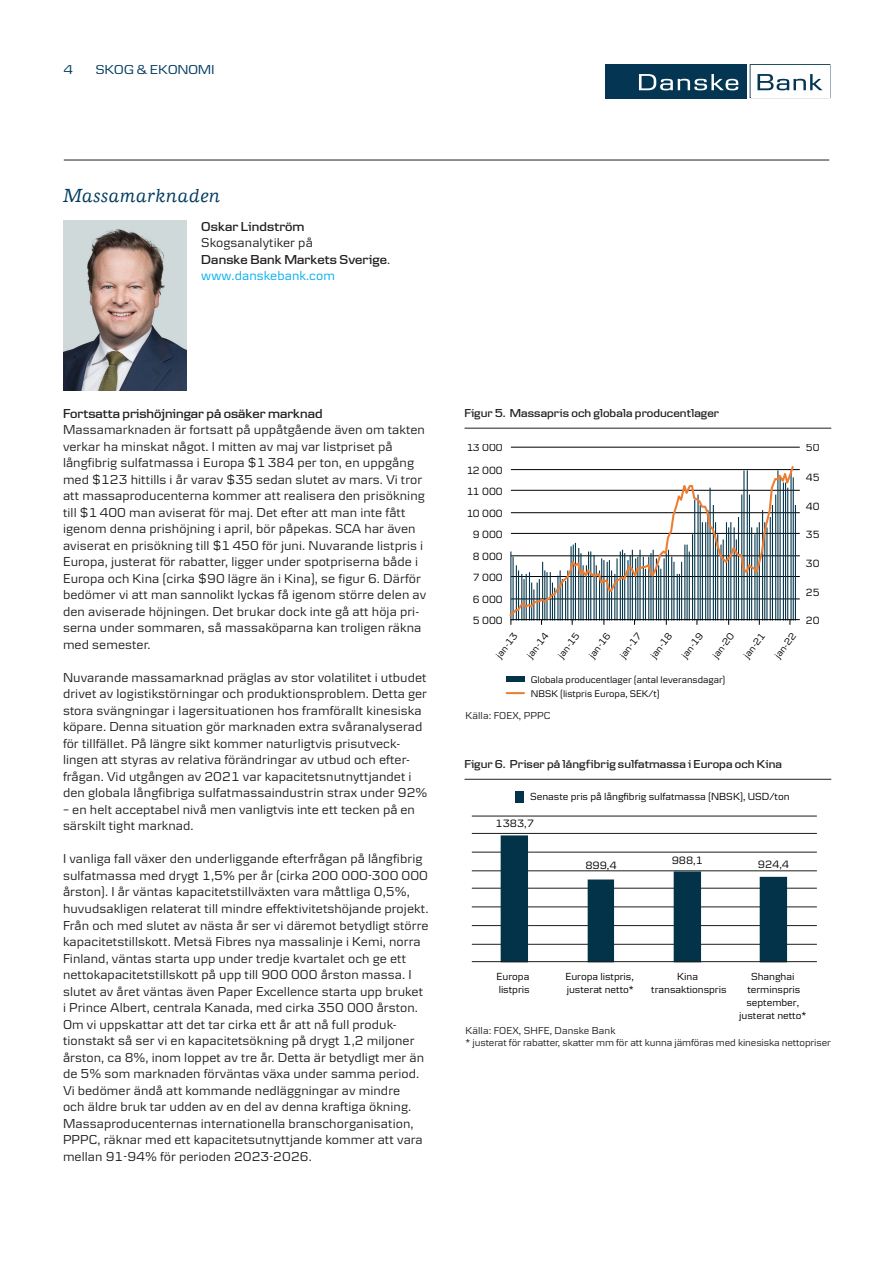
<style>
.page{position:relative;width:893px;height:1263px;background:#fff}
.page>*{position:absolute;margin:0;border:0;box-sizing:border-box;transform-origin:0 0}
.Brödtext{font:italic 500 19.5px "Danske Human";letter-spacing:.02em;color:#003c5f}
.t1{font:13.5px/16.5px "Danske Textv 2";letter-spacing:.005em;color:#231f20}
.Brödtext-2{font:600 13.5px/16.5px "Danske Headline";color:#231f20}
.Brödtext-3{font:13.5px "Danske Textv 2";letter-spacing:.005em;color:#00aeef}
.Brödtext-4{font:13.5px "Danske Headline";letter-spacing:.02em;color:#003c5f}
.t2{font:600 12px "Danske Headline";letter-spacing:.005em;color:#231f20}
.t3{font:11.1px "Danske Textv 2";letter-spacing:-.005em;color:#000}
.t4{font:10.95px "Danske Textv 2";color:#000}
.t5{font:10.8px/13px "Danske Textv 2";letter-spacing:-.005em;color:#000}
.Brödtext-5{font:10.5px/12px "Danske Textv 2";letter-spacing:-.01em;color:#231f20}
.t6{font:10.05px/13.6px "Danske Textv 2";letter-spacing:-.005em;color:#000}
.s1{font-family:"Danske Textv 2";font-weight:400}
</style>
<div class="page">
<hr style="left:64px;top:160px;width:765px;height:1px;background:#231f20">
<div style="left:605px;top:64px;width:141px;height:34px;background:#043653"></div>
<svg style="left:639px;top:74px;width:99px;height:16px"></svg>
<svg style="left:750px;top:64px;width:80px;height:34px"></svg>
<img style="left:63px;top:220px;width:123px;height:171px">
<div style="left:506px;top:677px;width:19px;height:5px;background:#023349"></div>
<svg style="left:507px;top:692px;width:17px;height:2px"></svg>
<hr style="left:511px;top:599px;width:289px;height:1px;background:#000">
<hr style="left:511px;top:576px;width:289px;height:1px;background:#000">
<hr style="left:511px;top:555px;width:289px;height:1px;background:#000">
<hr style="left:511px;top:533px;width:289px;height:1px;background:#000">
<hr style="left:511px;top:512px;width:289px;height:1px;background:#000">
<hr style="left:511px;top:490px;width:289px;height:1px;background:#000">
<hr style="left:511px;top:469px;width:289px;height:1px;background:#000">
<hr style="left:511px;top:447px;width:289px;height:1px;background:#000">
<hr style="left:511px;top:619px;width:289px;height:1px;background:#000">
<svg style="left:509px;top:466px;width:287px;height:159px"></svg>
<hr style="left:464px;top:428px;width:367px;height:1px;background:#231f20">
<hr style="left:472px;top:944px;width:345px;height:1px;background:#1d1d1b">
<hr style="left:472px;top:925px;width:345px;height:1px;background:#1d1d1b">
<hr style="left:472px;top:907px;width:345px;height:1px;background:#1d1d1b">
<hr style="left:472px;top:888px;width:345px;height:1px;background:#1d1d1b">
<hr style="left:472px;top:870px;width:345px;height:1px;background:#1d1d1b">
<hr style="left:472px;top:852px;width:345px;height:1px;background:#1d1d1b">
<hr style="left:472px;top:833px;width:345px;height:1px;background:#1d1d1b">
<hr style="left:472px;top:816px;width:345px;height:1px;background:#1d1d1b">
<svg style="left:501px;top:835px;width:286px;height:126px"></svg>
<hr style="left:472px;top:961px;width:345px;height:1px;background:#1d1d1b">
<div style="left:515px;top:791px;width:9px;height:12px;background:#023349"></div>
<hr style="left:464px;top:779px;width:367px;height:1px;background:#231f20">
<p class="Brödtext-4" style="left:64px;top:61px;width:11px">4</p>
<p class="Brödtext-4" style="left:96px;top:62px;width:120px">SKOG &amp; EKONOMI</p>
<p class="Brödtext" style="left:63px;top:185px;width:159px">Massamarknaden</p>
<p class="Brödtext-2" style="left:201px;top:218px;width:105px">Oskar Lindström</p>
<p class="Brödtext-2" style="left:201px;top:234px;width:190px"><span class="s1">Skogsanalytiker på<br></span>Danske Bank Markets Sverige<span class="s1">.</span></p>
<p class="Brödtext-3" style="left:201px;top:268px;width:135px">www.danskebank.com</p>
<p class="Brödtext-2" style="left:63px;top:405px;width:261px">Fortsatta prishöjningar på osäker marknad</p>
<p class="t1" style="left:63px;top:421px;width:365px">Massamarknaden är fortsatt på uppåtgående även om takten verkar ha minskat något. I mitten av maj var listpriset på långfibrig sulfatmassa i Europa $1384 per ton, en uppgång med $123 hittills i år varav $35 sedan slutet av mars. Vi tror att massaproducenterna kommer att realisera den prisökning till $1400 man aviserat för maj. Det efter att man inte fått igenom denna prishöjning i april, bör påpekas. SCA har även aviserat en prisökning till $1450 för juni. Nuvarande listpris i Europa, justerat för rabatter, ligger under spotpriserna både i Europa och Kina (cirka $90 lägre än i Kina), se figur 6. Därför bedömer vi att man sannolikt lyckas få igenom större delen av den aviserade höjningen. Det brukar dock inte gå att höja pri&shy;serna under sommaren, så massaköparna kan troligen räkna med semester.</p>
<p class="t1" style="left:63px;top:669px;width:366px">Nuvarande massamarknad präglas av stor volatilitet i utbudet drivet av logistikstörningar och produktionsproblem. Detta ger stora svängningar i lagersituationen hos framförallt kinesiska köpare. Denna situation gör marknaden extra svåranalyserad för tillfället. På längre sikt kommer naturligtvis prisutveck&shy;lingen att styras av relativa förändringar av utbud och efter&shy;frågan. Vid utgången av 2021 var kapacitetsnutnyttjandet i den globala långfibriga sulfatmassaindustrin strax under 92%</p>
<p class="t1" style="left:63px;top:801px;width:354px">– en helt acceptabel nivå men vanligtvis inte ett tecken på en särskilt tight marknad.</p>
<p class="t1" style="left:63px;top:850px;width:367px">I vanliga fall växer den underliggande efterfrågan på långfibrig sulfatmassa med drygt 1,5% per år (cirka 200 000-300 000 årston). I år väntas kapacitetstillväxten vara måttliga 0,5%, huvudsakligen relaterat till mindre effektivitetshöjande projekt.</p>
<p class="t1" style="left:63px;top:916px;width:367px">Från och med slutet av nästa år ser vi däremot betydligt större kapacitetstillskott. Metsä Fibres nya massalinje i Kemi, norra Finland, väntas starta upp under tredje kvartalet och ge ett nettokapacitetstillskott på upp till 900 000 årston massa. I slutet av året väntas även Paper Excellence starta upp bruket i Prince Albert, centrala Kanada, med cirka 350 000 årston.<br>Om vi uppskattar att det tar cirka ett år att nå full produk&shy;tionstakt så ser vi en kapacitetsökning på drygt 1,2 miljoner årston, ca 8%, inom loppet av tre år. Detta är betydligt mer än de 5% som marknaden förväntas växa under samma period.<br>Vi bedömer ändå att kommande nedläggningar av mindre<br>och äldre bruk tar udden av en del av denna kraftiga ökning.<br>Massaproducenternas internationella branschorganisation, PPPC, räknar med ett kapacitetsutnyttjande kommer att vara mellan 91-94% för perioden 2023-2026.</p>
<p class="t2" style="left:464px;top:406px;width:256px">Figur 5. Massapris och globala producentlager</p>
<p class="t4" style="left:466px;top:442px;width:38px">13 000</p>
<p class="t4" style="left:466px;top:464px;width:38px">12 000</p>
<p class="t4" style="left:466px;top:485px;width:38px">11 000</p>
<p class="t4" style="left:466px;top:507px;width:38px">10 000</p>
<p class="t4" style="left:473px;top:528px;width:31px">9 000</p>
<p class="t4" style="left:473px;top:550px;width:31px">8 000</p>
<p class="t4" style="left:473px;top:571px;width:31px">7 000</p>
<p class="t4" style="left:473px;top:593px;width:31px">6 000</p>
<p class="t4" style="left:473px;top:614px;width:31px">5 000</p>
<p class="t6" style="left:492px;top:652px;width:30px;rotate:-52deg">jan-13</p>
<p class="t6" style="left:523px;top:652px;width:29px;rotate:-52deg">jan-14</p>
<p class="t6" style="left:554px;top:652px;width:30px;rotate:-52deg">jan-15</p>
<p class="t6" style="left:585px;top:652px;width:29px;rotate:-52deg">jan-16</p>
<p class="t6" style="left:616px;top:652px;width:29px;rotate:-52deg">jan-17</p>
<p class="t6" style="left:647px;top:652px;width:29px;rotate:-52deg">jan-18</p>
<p class="t6" style="left:678px;top:652px;width:29px;rotate:-52deg">jan-19</p>
<p class="t6" style="left:709px;top:652px;width:30px;rotate:-52deg">jan-20</p>
<p class="t6" style="left:740px;top:652px;width:29px;rotate:-52deg">jan-21</p>
<p class="t6" style="left:771px;top:652px;width:30px;rotate:-52deg">jan-22</p>
<p class="t6" style="left:531px;top:673px;width:196px">Globala producentlager (antal leveransdagar)<br>NBSK (listpris Europa, SEK/t)</p>
<p class="Brödtext-5" style="left:466px;top:709px;width:86px">Källa: FOEX, PPPC</p>
<p class="t4" style="left:806px;top:442px;width:15px">50</p>
<p class="t4" style="left:806px;top:471px;width:15px">45</p>
<p class="t4" style="left:806px;top:500px;width:15px">40</p>
<p class="t4" style="left:806px;top:528px;width:15px">35</p>
<p class="t4" style="left:806px;top:557px;width:15px">30</p>
<p class="t4" style="left:806px;top:586px;width:15px">25</p>
<p class="t4" style="left:806px;top:614px;width:15px">20</p>
<p class="t2" style="left:464px;top:757px;width:319px">Figur 6. Priser på långfibrig sulfatmassa i Europa och Kina</p>
<p class="t5" style="left:530px;top:790px;width:261px">Senaste pris på långfibrig sulfatmassa (NBSK), USD/ton</p>
<p class="t3" style="left:496px;top:817px;width:40px">1383,7</p>
<p class="t3" style="left:585px;top:858px;width:33px">899,4</p>
<p class="t3" style="left:672px;top:854px;width:33px">988,1</p>
<p class="t3" style="left:758px;top:858px;width:33px">924,4</p>
<p class="t5" style="left:497px;top:969px;width:35px">Europa listpris</p>
<p class="t5" style="left:565px;top:969px;width:70px">Europa listpris, justerat netto*</p>
<p class="t5" style="left:651px;top:969px;width:77px;text-align:center">Kina transaktionspris</p>
<p class="t5" style="left:739px;top:969px;width:69px;text-align:center">Shanghai terminspris september, justerat netto*</p>
<p class="Brödtext-5" style="left:466px;top:1024px;width:367px">Källa: FOEX, SHFE, Danske Bank<br>* justerat för rabatter, skatter mm för att kunna jämföras med kinesiska nettopriser</p>
</div>
